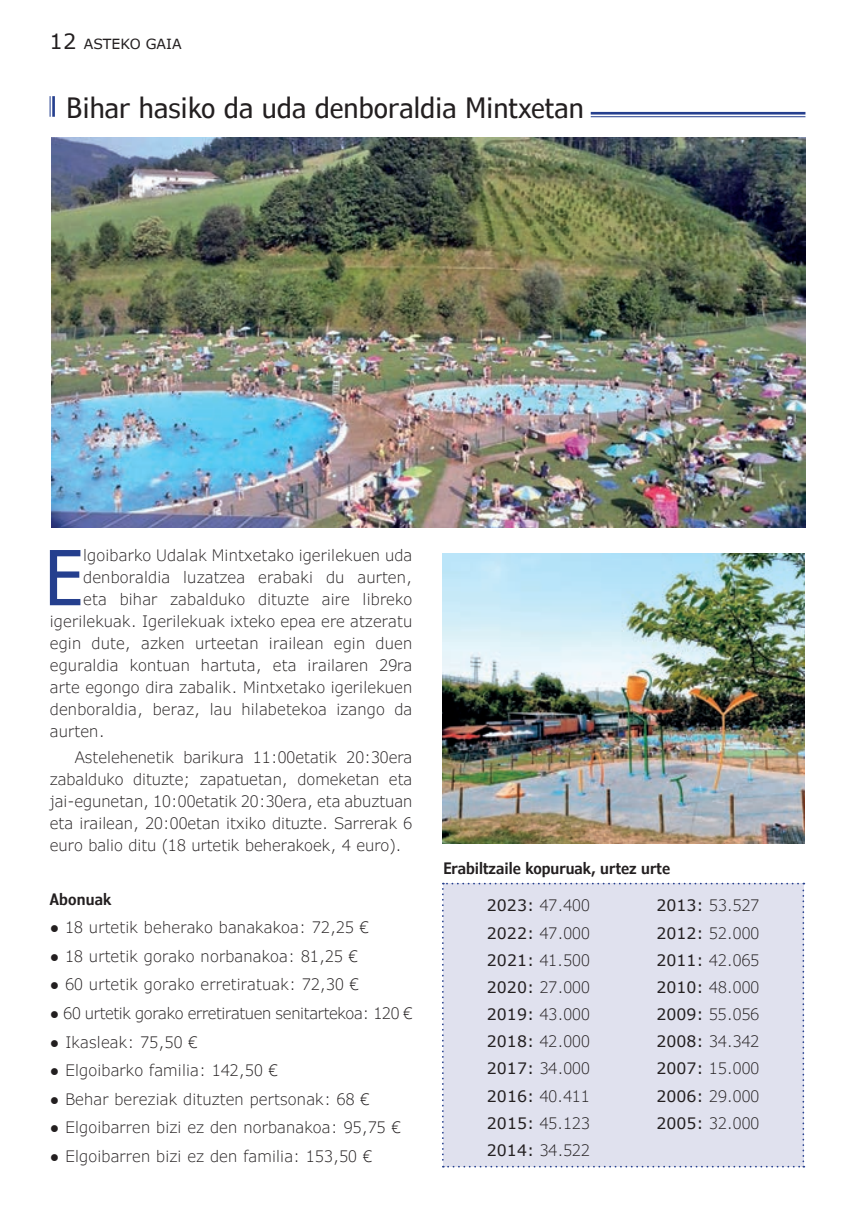
<style>
.page{position:relative;width:854px;height:1216px;background:#fff}
.page>*{position:absolute;margin:0;border:0;box-sizing:border-box;transform-origin:0 0}
.t1{font:condensed 75.95px "Verdana Pro";color:#253f8e}
.t2{font:condensed 28px "Verdana Pro";color:#231f20}
.t3{font:300 15.75px/21.9px "Verdana Pro";letter-spacing:.01em;color:#231f20;text-align:justify}
.t4{font:300 15.75px "Verdana Pro";letter-spacing:-.02em;color:#231f20}
.t5{font:600 condensed 15.75px "Verdana Pro";color:#231f20}
.t6{font:14px "Verdana Pro";color:#231f20}
.s1{font-size:21px}
.s2{font-weight:400}
</style>
<div class="page">
<img style="left:51px;top:138px;width:754px;height:389px">
<hr style="left:52px;top:96px;width:3px;height:21px;background:#253f8e">
<svg style="left:50px;top:96px;width:1px;height:21px"></svg>
<hr style="left:590px;top:112px;width:215px;height:2px;background:#253f8e">
<hr style="left:590px;top:116px;width:215px;height:1px;background:#253f8e">
<img style="left:442px;top:553px;width:361px;height:290px">
<div style="left:442px;top:882px;width:362px;height:285px;background:#e0e1ee"></div>
<p class="t6" style="left:50px;top:35px;width:133px"><span class="s1">12</span> ASTEKO GAIA</p>
<p class="t2" style="left:66px;top:90px;width:519px">Bihar hasiko da uda denboraldia Mintxetan</p>
<p class="t1" style="left:45px;top:529px;width:39px">E</p>
<p class="t3" style="left:83px;top:545px;width:330px">lgoibarko Udalak Mintxetako igerilekuen uda</p>
<p class="t3" style="left:83px;top:567px;width:330px">denboraldia luzatzea erabaki du aurten,</p>
<p class="t3" style="left:83px;top:589px;width:330px">eta bihar zabalduko dituzte aire libreko</p>
<p class="t3" style="left:50px;top:610px;width:364px">igerilekuak. Igerilekuak ixteko epea ere atzeratu</p>
<p class="t3" style="left:50px;top:632px;width:364px">egin dute, azken urteetan irailean egin duen</p>
<p class="t3" style="left:50px;top:654px;width:364px">eguraldia kontuan hartuta, eta irailaren 29ra</p>
<p class="t3" style="left:50px;top:676px;width:364px">arte egongo dira zabalik. Mintxetako igerilekuen</p>
<p class="t3" style="left:50px;top:698px;width:364px">denboraldia, beraz, lau hilabetekoa izango da</p>
<p class="t3" style="left:50px;top:720px;width:56px">aurten.</p>
<p class="t3" style="left:50px;top:747px;width:364px;text-indent:25px">Astelehenetik barikura 11:00etatik 20:30era zabalduko dituzte; zapatuetan, domeketan eta jai-egunetan, 10:00etatik 20:30era, eta abuztuan eta irailean, 20:00etan itxiko dituzte. Sarrerak 6 euro balio ditu (18 urtetik beherakoek, 4 euro).</p>
<p class="t5" style="left:50px;top:888px;width:63px">Abonuak</p>
<p class="t3" style="left:50px;top:916px;width:320px">● 18 urtetik beherako banakakoa: 72,25 €</p>
<p class="t3" style="left:50px;top:945px;width:309px">● 18 urtetik gorako norbanakoa: 81,25 €</p>
<p class="t3" style="left:50px;top:974px;width:310px">● 60 urtetik gorako erretiratuak: 72,30 €</p>
<p class="t4" style="left:50px;top:1003px;width:364px">● 60 urtetik gorako erretiratuen senitartekoa: 120 €</p>
<p class="t3" style="left:50px;top:1031px;width:149px">● Ikasleak: 75,50 €</p>
<p class="t3" style="left:50px;top:1059px;width:229px">● Elgoibarko familia: 142,50 €</p>
<p class="t3" style="left:50px;top:1088px;width:321px">● Behar bereziak dituzten pertsonak: 68 €</p>
<p class="t3" style="left:50px;top:1116px;width:352px">● Elgoibarren bizi ez den norbanakoa: 95,75 €</p>
<p class="t3" style="left:50px;top:1145px;width:323px">● Elgoibarren bizi ez den familia: 153,50 €</p>
<p class="t5" style="left:443px;top:858px;width:228px">Erabiltzaile kopuruak, urtez urte</p>
<p class="t3" style="left:486px;top:895px;width:104px"><span class="s2">2023:</span> 47.400</p>
<p class="t3" style="left:486px;top:922px;width:104px"><span class="s2">2022:</span> 47.000</p>
<p class="t3" style="left:487px;top:949px;width:104px"><span class="s2">2021:</span> 41.500</p>
<p class="t3" style="left:486px;top:976px;width:104px"><span class="s2">2020:</span> 27.000</p>
<p class="t3" style="left:486px;top:1003px;width:104px"><span class="s2">2019:</span> 43.000</p>
<p class="t3" style="left:486px;top:1030px;width:104px"><span class="s2">2018:</span> 42.000</p>
<p class="t3" style="left:486px;top:1057px;width:104px"><span class="s2">2017:</span> 34.000</p>
<p class="t3" style="left:487px;top:1085px;width:104px"><span class="s2">2016:</span> 40.411</p>
<p class="t3" style="left:487px;top:1112px;width:104px"><span class="s2">2015:</span> 45.123</p>
<p class="t3" style="left:486px;top:1139px;width:104px"><span class="s2">2014:</span> 34.522</p>
<p class="t3" style="left:656px;top:895px;width:104px"><span class="s2">2013:</span> 53.527</p>
<p class="t3" style="left:656px;top:922px;width:104px"><span class="s2">2012:</span> 52.000</p>
<p class="t3" style="left:656px;top:949px;width:104px"><span class="s2">2011:</span> 42.065</p>
<p class="t3" style="left:656px;top:976px;width:104px"><span class="s2">2010:</span> 48.000</p>
<p class="t3" style="left:656px;top:1003px;width:104px"><span class="s2">2009:</span> 55.056</p>
<p class="t3" style="left:656px;top:1030px;width:104px"><span class="s2">2008:</span> 34.342</p>
<p class="t3" style="left:656px;top:1057px;width:104px"><span class="s2">2007:</span> 15.000</p>
<p class="t3" style="left:656px;top:1085px;width:104px"><span class="s2">2006:</span> 29.000</p>
<p class="t3" style="left:656px;top:1112px;width:104px"><span class="s2">2005:</span> 32.000</p>
</div>
